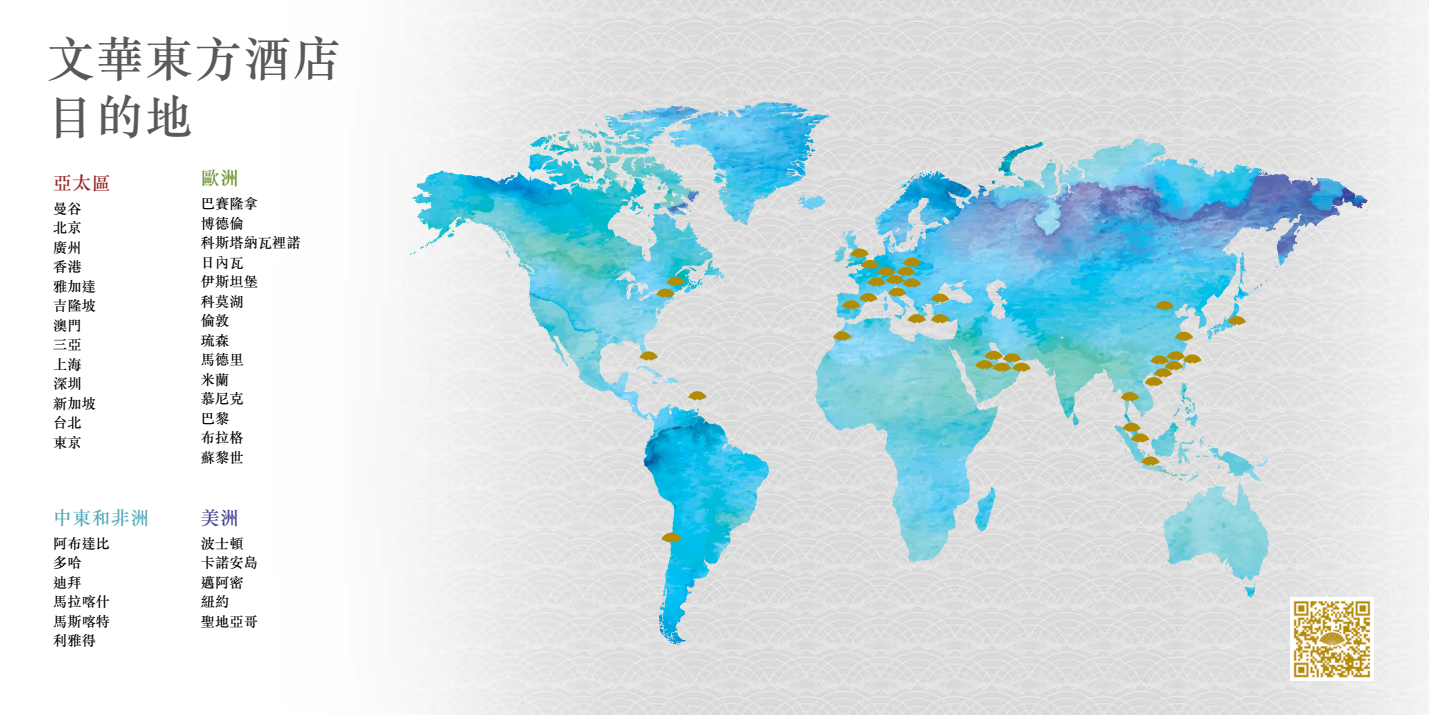
<style>
.page{position:relative;width:1429px;height:715px;background:#fff}
.page>*{position:absolute;margin:0;border:0;box-sizing:border-box;transform-origin:0 0}
.t1{font:500 48px/58.5px "M Sung HK";letter-spacing:.025em;color:#58595b}
.t2{font:500 18.75px "M Sung HK";letter-spacing:.03em;color:#55abb9}
.t3{font:500 18.75px "M Sung HK";color:#932023}
.t4{font:500 18.75px "M Sung HK";color:#699028}
.t5{font:500 18.75px "M Sung HK";color:#434090}
.t6{font:500 14.25px/19.5px "M Sung HK";color:#000}
</style>
<div class="page">
<img style="left:403px;top:0;width:1026px;height:714px">
<img style="left:725px;top:102px;width:52px;height:16px">
<svg style="left:1155px;top:301px;width:19px;height:9px"></svg>
<svg style="left:1175px;top:331px;width:18px;height:10px"></svg>
<svg style="left:1227px;top:316px;width:19px;height:9px"></svg>
<svg style="left:1144px;top:351px;width:57px;height:35px;background:#b7be95"></svg>
<svg style="left:1141px;top:456px;width:18px;height:9px"></svg>
<svg style="left:1120px;top:392px;width:19px;height:9px"></svg>
<svg style="left:1122px;top:422px;width:27px;height:20px"></svg>
<svg style="left:833px;top:331px;width:18px;height:9px"></svg>
<svg style="left:975px;top:351px;width:55px;height:21px"></svg>
<svg style="left:656px;top:276px;width:29px;height:22px"></svg>
<svg style="left:688px;top:391px;width:18px;height:9px"></svg>
<svg style="left:639px;top:351px;width:19px;height:9px"></svg>
<svg style="left:661px;top:532px;width:21px;height:10px"></svg>
<svg style="left:842px;top:248px;width:107px;height:75px;background:#86c0bb"></svg>
<img style="left:1290px;top:597px;width:83px;height:83px">
<h1 class="t1" style="left:47px;top:28px;width:296px">文華東方酒店目的地</h1>
<h2 class="t3" style="left:53px;top:170px;width:59px">亞太區</h2>
<p class="t6" style="left:53px;top:198px;width:44px">曼谷北京廣州香港雅加達吉隆坡澳門三亞上海深圳新加坡台北東京</p>
<h2 class="t2" style="left:53px;top:504px;width:98px">中東和非洲</h2>
<p class="t6" style="left:53px;top:533px;width:58px">阿布達比多哈<br>迪拜<br>馬拉喀什馬斯喀特利雅得</p>
<h2 class="t4" style="left:201px;top:165px;width:40px">歐洲</h2>
<p class="t6" style="left:201px;top:194px;width:101px">巴賽隆拿<br>博德倫<br>科斯塔納瓦裡諾日內瓦<br>伊斯坦堡<br>科莫湖<br>倫敦<br>琉森<br>馬德里<br>米蘭<br>慕尼克<br>巴黎<br>布拉格<br>蘇黎世</p>
<h2 class="t5" style="left:201px;top:504px;width:40px">美洲</h2>
<p class="t6" style="left:201px;top:533px;width:58px">波士頓卡諾安島邁阿密紐約<br>聖地亞哥</p>
</div>
